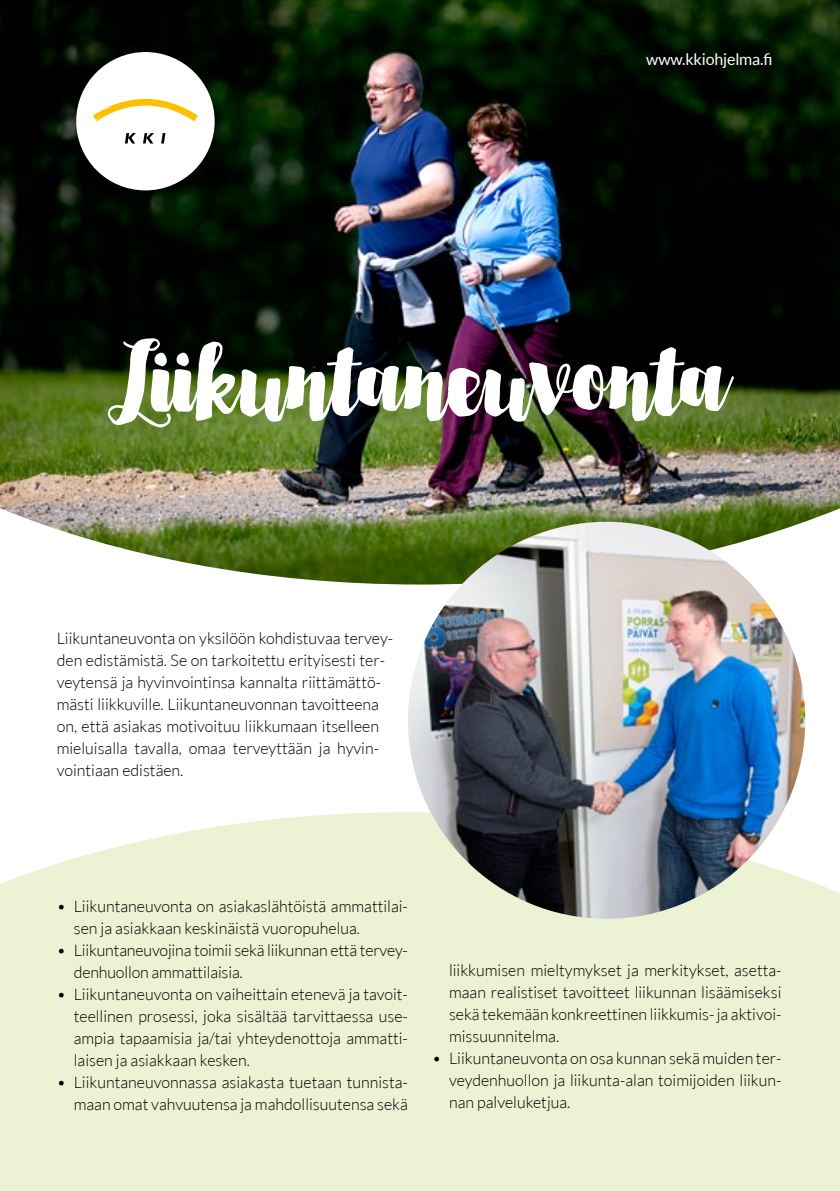
<style>
.page{position:relative;width:840px;height:1191px;background:#fff}
.page>*{position:absolute;margin:0;border:0;box-sizing:border-box;transform-origin:0 0}
.t1{font:100px "Sortdecai Brush Script";color:#fff}
.t2{font:300 16px/22px "Lato";color:#000}
.t3{font:16px "Lato";letter-spacing:-.01em;color:#fff}
</style>
<div class="page">
<img style="left:0;top:0;width:839px;height:584px">
<div style="left:0;top:812px;width:839px;height:379px;background:#ecf3d4"></div>
<img style="left:408px;top:522px;width:396px;height:396px;border-radius:198px">
<div style="left:76px;top:52px;width:138px;height:138px;background:#fff;border-radius:50%"></div>
<svg style="left:125px;top:133px;width:11px;height:10px"></svg>
<svg style="left:143px;top:133px;width:11px;height:10px"></svg>
<svg style="left:161px;top:133px;width:4px;height:10px"></svg>
<svg style="left:93px;top:99px;width:105px;height:22px"></svg>
<p class="t3" style="left:646px;top:50px;width:128px">www.kkiohjelma.fi</p>
<p class="t1" style="left:108px;top:309px;width:616px">Liikuntaneuvonta</p>
<p class="t2" style="left:57px;top:627px;width:337px">Liikuntaneuvonta on yksilöön kohdistuvaa tervey&shy;den edistämistä. Se on tarkoitettu erityisesti ter&shy;veytensä ja hyvinvointinsa kannalta riittämättö&shy;mästi liikkuville. Liikuntaneuvonnan tavoitteena on, että asiakas motivoituu liikkumaan itselleen mieluisalla tavalla, omaa terveyttään ja hyvin&shy;vointiaan edistäen.</p>
<p class="t2" style="left:74px;top:895px;width:335px;text-indent:-17px">• Liikuntaneuvonta on asiakaslähtöistä ammattilai&shy;sen ja asiakkaan keskinäistä vuoropuhelua.</p>
<p class="t2" style="left:74px;top:939px;width:335px;text-indent:-17px">• Liikuntaneuvojina toimii sekä liikunnan että tervey&shy;denhuollon ammattilaisia.</p>
<p class="t2" style="left:74px;top:983px;width:335px;text-align:justify;text-indent:-17px">• Liikuntaneuvonta on vaiheittain etenevä ja tavoit&shy;teellinen prosessi, joka sisältää tarvittaessa use&shy;ampia tapaamisia ja/tai yhteydenottoja ammatti&shy;laisen ja asiakkaan kesken.</p>
<p class="t2" style="left:57px;top:1071px;width:352px;text-align:right">• Liikuntaneuvonnassa asiakasta tuetaan tunnista&shy;maan omat vahvuutensa ja mahdollisuutensa sekä</p>
<p class="t2" style="left:449px;top:959px;width:334px;text-align:justify">liikkumisen mieltymykset ja merkitykset, asetta&shy;maan realistiset tavoitteet liikunnan lisäämiseksi sekä tekemään konkreettinen liikkumis- ja aktivoi&shy;missuunnitelma.</p>
<p class="t2" style="left:449px;top:1047px;width:334px;text-align:justify;text-indent:-17px">• Liikuntaneuvonta on osa kunnan sekä muiden ter&shy;veydenhuollon ja liikunta-alan toimijoiden liikun&shy;nan palveluketjua.</p>
</div>
